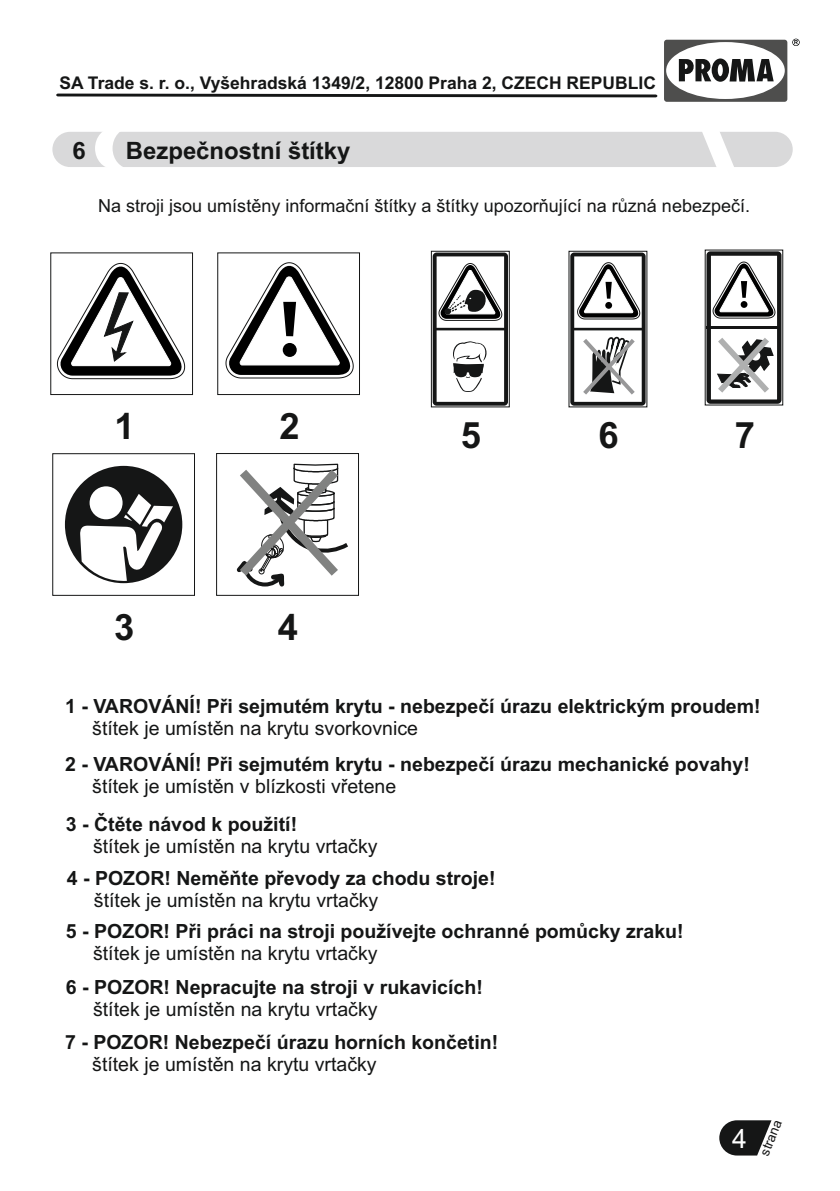
<style>
.page{position:relative;width:840px;height:1191px;background:#fff}
.page>*{position:absolute;margin:0;border:0;box-sizing:border-box;transform-origin:0 0}
.t1{font:700 36.4px "Arial";color:#151616}
.t2{font:26.6px "Arial";color:#fff}
.t3{font:700 23.8px "Arial";color:#151616}
.t4{font:700 19.6px "Arial";color:#151616}
.t5{font:19.6px "Arial";color:#151616}
.t6{font:18px "Arial";color:#151616}
.t7{font:700 17.4px "Arial";color:#151616}
.t8{font:13.4px "Arial";color:#151616}
</style>
<div class="page">
<svg style="left:719px;top:1120px;width:52px;height:35px"></svg>
<div style="left:52px;top:132px;width:740px;height:35px;background:#d9d9da;border-radius:18px"></div>
<svg style="left:702px;top:132px;width:32px;height:35px"></svg>
<svg style="left:664px;top:39px;width:135px;height:63px"></svg>
<svg style="left:56px;top:94px;width:601px;height:3px;background:#2b2c2c"></svg>
<svg style="left:95px;top:132px;width:28px;height:35px"></svg>
<svg style="left:430px;top:251px;width:79px;height:156px"></svg>
<svg style="left:568px;top:251px;width:79px;height:156px"></svg>
<svg style="left:65px;top:466px;width:117px;height:117px"></svg>
<div style="left:52px;top:453px;width:143px;height:142px;border:1px solid #151616"></div>
<div style="left:216px;top:453px;width:142px;height:142px;border:1px solid #151616"></div>
<svg style="left:236px;top:463px;width:112px;height:124px"></svg>
<svg style="left:225px;top:262px;width:128px;height:116px"></svg>
<div style="left:282px;top:343px;width:14px;height:14px;background:#000;border-radius:50%"></div>
<div style="left:217px;top:253px;width:142px;height:142px;border:1px solid #151616"></div>
<div style="left:51px;top:253px;width:142px;height:142px;border:1px solid #151616"></div>
<svg style="left:57px;top:263px;width:128px;height:116px"></svg>
<svg style="left:704px;top:250px;width:78px;height:155px"></svg>
<p class="t7" style="left:59px;top:77px;width:597px">SA Trade s. r. o., Vyšehradská 1349/2, 12800 Praha 2, CZECH REPUBLIC</p>
<p class="t3" style="left:73px;top:141px;width:15px">6</p>
<p class="t3" style="left:126px;top:141px;width:226px">Bezpečnostní štítky</p>
<p class="t6" style="left:98px;top:199px;width:653px">Na stroji jsou umístěny informační štítky a štítky upozorňující na různá nebezpečí.</p>
<h1 class="t1" style="left:114px;top:412px;width:22px">1</h1>
<h1 class="t1" style="left:279px;top:412px;width:22px">2</h1>
<h1 class="t1" style="left:114px;top:613px;width:22px">3</h1>
<h1 class="t1" style="left:278px;top:613px;width:22px">4</h1>
<h1 class="t1" style="left:460px;top:421px;width:22px">5</h1>
<h1 class="t1" style="left:598px;top:421px;width:22px">6</h1>
<h1 class="t1" style="left:734px;top:421px;width:22px">7</h1>
<p class="t4" style="left:65px;top:699px;width:696px">1 - VAROVÁNÍ! Při sejmutém krytu - nebezpečí úrazu elektrickým proudem!</p>
<p class="t5" style="left:92px;top:721px;width:327px">štítek je umístěn na krytu svorkovnice</p>
<p class="t4" style="left:65px;top:757px;width:685px">2 - VAROVÁNÍ! Při sejmutém krytu - nebezpečí úrazu mechanické povahy!</p>
<p class="t5" style="left:92px;top:779px;width:305px">štítek je umístěn v blízkosti vřetene</p>
<p class="t4" style="left:66px;top:816px;width:232px">3 - Čtěte návod k použití!</p>
<p class="t5" style="left:93px;top:838px;width:286px">štítek je umístěn na krytu vrtačky</p>
<p class="t4" style="left:67px;top:871px;width:430px">4 - POZOR! Neměňte převody za chodu stroje!</p>
<p class="t5" style="left:94px;top:892px;width:286px">štítek je umístěn na krytu vrtačky</p>
<p class="t4" style="left:66px;top:923px;width:619px">5 - POZOR! Při práci na stroji používejte ochranné pomůcky zraku!</p>
<p class="t5" style="left:93px;top:945px;width:286px">štítek je umístěn na krytu vrtačky</p>
<p class="t4" style="left:66px;top:979px;width:418px">6 - POZOR! Nepracujte na stroji v rukavicích!</p>
<p class="t5" style="left:93px;top:1001px;width:286px">štítek je umístěn na krytu vrtačky</p>
<p class="t4" style="left:65px;top:1034px;width:434px">7 - POZOR! Nebezpečí úrazu horních končetin!</p>
<p class="t5" style="left:92px;top:1056px;width:286px">štítek je umístěn na krytu vrtačky</p>
<h2 class="t2" style="left:731px;top:1128px;width:16px">4</h2>
<p class="t8" style="left:758px;top:1153px;width:39px;rotate:-68deg">strana</p>
</div>
